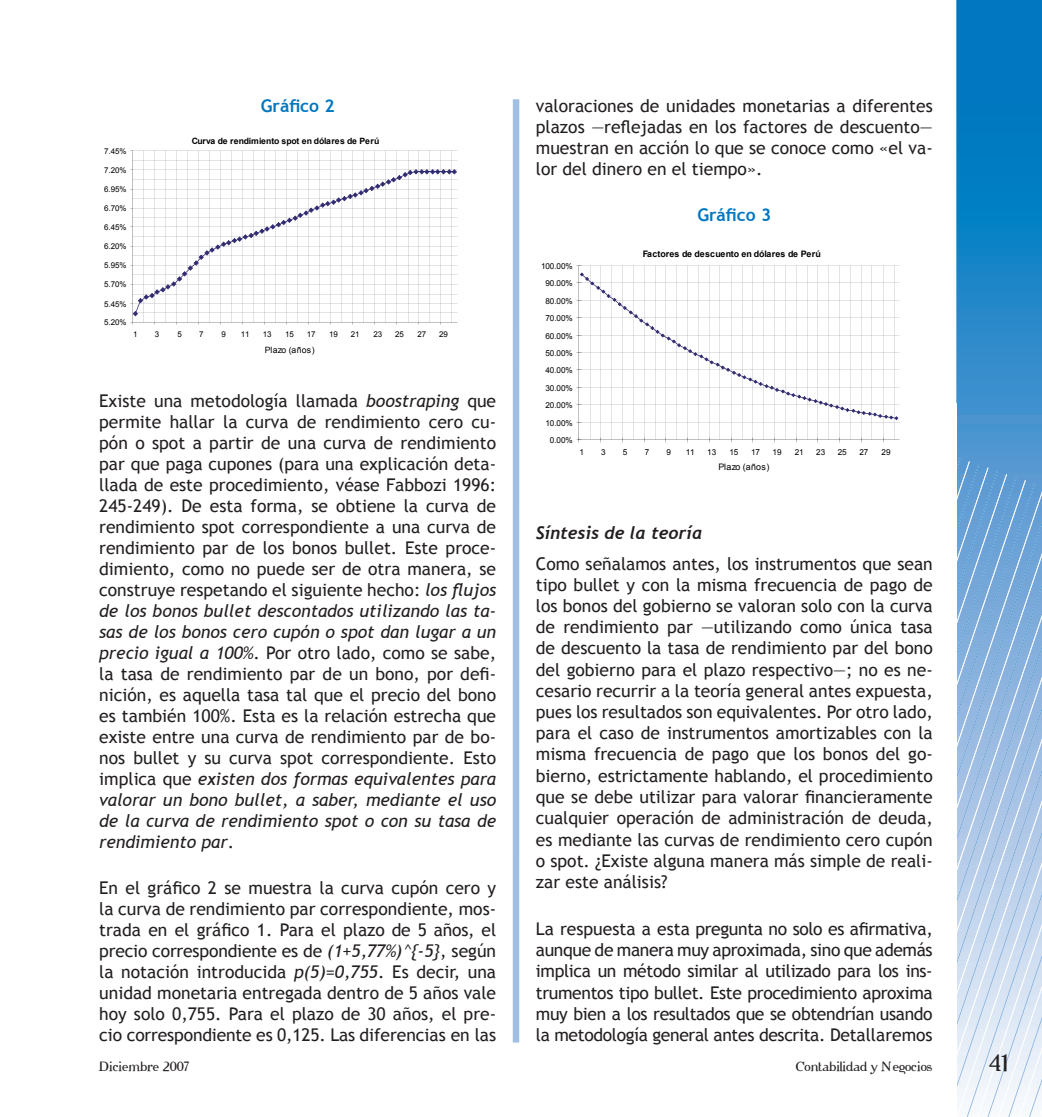
<style>
.page{position:relative;width:1042px;height:1117px;background:#fff}
.page>*{position:absolute;margin:0;border:0;box-sizing:border-box;transform-origin:0 0}
.t1{font:21.88px "Cipher";color:#231f20}
.t2{font:17.5px/21px "Trebuchet MS";color:#231f20;text-align:justify}
.t3{font:italic 700 17.5px "Trebuchet";color:#231f20}
.t4{font:700 17.5px "Trebuchet MS";color:#0077c0}
.t5{font:12.25px "Cipher";color:#231f20}
.t6{font:700 8.92px "Arial";letter-spacing:.025em;color:#000}
.t7{font:8.92px "Arial";letter-spacing:.025em;color:#000}
.t8{font:700 8.75px "Arial";letter-spacing:-.03em;color:#000}
.t9{font:8.75px "Arial";letter-spacing:.025em;color:#000}
.t10{font:8.22px "Arial";letter-spacing:-.01em;color:#000}
.t11{font:7.88px "Arial";letter-spacing:-.01em;color:#000}
.s1{font-style:italic}
</style>
<div class="page">
<svg style="left:956px;top:0;width:86px;height:458px;background:#1883c6"></svg>
<svg style="left:957px;top:458px;width:85px;height:658px;background:#a8c6e6"></svg>
<div style="left:513px;top:99px;width:6px;height:943px;background:#a1bfe4"></div>
<svg style="left:133px;top:169px;width:324px;height:147px"></svg>
<svg style="left:580px;top:272px;width:318px;height:148px"></svg>
<p class="t4" style="left:261px;top:95px;width:75px">Gráfico 2</p>
<p class="t11" style="left:104px;top:146px;width:24px">7.45%</p>
<p class="t11" style="left:104px;top:165px;width:24px">7.20%</p>
<p class="t11" style="left:104px;top:184px;width:24px">6.95%</p>
<p class="t11" style="left:104px;top:203px;width:24px">6.70%</p>
<p class="t11" style="left:104px;top:222px;width:24px">6.45%</p>
<p class="t11" style="left:104px;top:241px;width:24px">6.20%</p>
<p class="t11" style="left:104px;top:260px;width:24px">5.95%</p>
<p class="t11" style="left:104px;top:279px;width:24px">5.70%</p>
<p class="t11" style="left:104px;top:298px;width:24px">5.45%</p>
<p class="t11" style="left:104px;top:317px;width:24px">5.20%</p>
<p class="t8" style="left:192px;top:135px;width:189px">Curva de rendimiento spot en dólares de Perú</p>
<p class="t11" style="left:133px;top:329px;width:6px">1</p>
<p class="t11" style="left:155px;top:329px;width:6px">3</p>
<p class="t11" style="left:177px;top:329px;width:6px">5</p>
<p class="t11" style="left:199px;top:329px;width:6px">7</p>
<p class="t11" style="left:221px;top:329px;width:6px">9</p>
<p class="t11" style="left:241px;top:329px;width:10px">11</p>
<p class="t11" style="left:263px;top:329px;width:10px">13</p>
<p class="t11" style="left:285px;top:329px;width:10px">15</p>
<p class="t11" style="left:307px;top:329px;width:10px">17</p>
<p class="t11" style="left:329px;top:329px;width:10px">19</p>
<p class="t11" style="left:351px;top:329px;width:10px">21</p>
<p class="t11" style="left:373px;top:329px;width:10px">23</p>
<p class="t11" style="left:395px;top:329px;width:10px">25</p>
<p class="t11" style="left:417px;top:329px;width:10px">27</p>
<p class="t11" style="left:439px;top:329px;width:10px">29</p>
<p class="t9" style="left:265px;top:344px;width:51px">Plazo (años)</p>
<p class="t2" style="left:99px;top:390px;width:398px">Existe una metodología llamada <span class="s1">boostraping</span> que permite hallar la curva de rendimiento cero cu&shy;pón o spot a partir de una curva de rendimiento par que paga cupones (para una explicación deta&shy;llada de este procedimiento, véase Fabbozi 1996:<br>245-249). De esta forma, se obtiene la curva de rendimiento spot correspondiente a una curva de rendimiento par de los bonos bullet. Este proce&shy;dimiento, como no puede ser de otra manera, se construye respetando el siguiente hecho: <span class="s1">los flujos de los bonos bullet descontados utilizando las ta&shy;sas de los bonos cero cupón o spot dan lugar a un precio igual a 100%</span>. Por otro lado, como se sabe, la tasa de rendimiento par de un bono, por defi&shy;nición, es aquella tasa tal que el precio del bono es también 100%. Esta es la relación estrecha que existe entre una curva de rendimiento par de bo&shy;nos bullet y su curva spot correspondiente. Esto implica que <span class="s1">existen dos formas equivalentes para valorar un bono bullet, a saber, mediante el uso de la curva de rendimiento spot o con su tasa de rendimiento par</span>.</p>
<p class="t2" style="left:99px;top:877px;width:398px">En el gráfico 2 se muestra la curva cupón cero y la curva de rendimiento par correspondiente, mos&shy;trada en el gráfico 1. Para el plazo de 5 años, el precio correspondiente es de <span class="s1">(1+5,77%)^{-5}</span>, según la notación introducida <span class="s1">p(5)=0,755</span>. Es decir, una unidad monetaria entregada dentro de 5 años vale hoy solo 0,755. Para el plazo de 30 años, el pre&shy;cio correspondiente es 0,125. Las diferencias en las</p>
<p class="t2" style="left:536px;top:96px;width:398px">valoraciones de unidades monetarias a diferentes plazos —reflejadas en los factores de descuento— muestran en acción lo que se conoce como «el va&shy;lor del dinero en el tiempo».</p>
<p class="t4" style="left:697px;top:204px;width:75px">Gráfico 3</p>
<p class="t10" style="left:541px;top:260px;width:33px">100.00%</p>
<p class="t10" style="left:545px;top:277px;width:29px">90.00%</p>
<p class="t10" style="left:545px;top:295px;width:29px">80.00%</p>
<p class="t10" style="left:545px;top:312px;width:29px">70.00%</p>
<p class="t10" style="left:545px;top:330px;width:29px">60.00%</p>
<p class="t10" style="left:545px;top:347px;width:29px">50.00%</p>
<p class="t10" style="left:545px;top:364px;width:29px">40.00%</p>
<p class="t10" style="left:545px;top:382px;width:29px">30.00%</p>
<p class="t10" style="left:545px;top:399px;width:29px">20.00%</p>
<p class="t10" style="left:545px;top:417px;width:29px">10.00%</p>
<p class="t10" style="left:550px;top:434px;width:24px">0.00%</p>
<p class="t6" style="left:643px;top:247px;width:180px">Factores de descuento en dólares de Perú</p>
<p class="t10" style="left:580px;top:446px;width:6px">1</p>
<p class="t10" style="left:601px;top:446px;width:6px">3</p>
<p class="t10" style="left:623px;top:446px;width:6px">5</p>
<p class="t10" style="left:645px;top:446px;width:6px">7</p>
<p class="t10" style="left:666px;top:446px;width:6px">9</p>
<p class="t10" style="left:686px;top:446px;width:10px">11</p>
<p class="t10" style="left:707px;top:446px;width:10px">13</p>
<p class="t10" style="left:729px;top:446px;width:10px">15</p>
<p class="t10" style="left:751px;top:446px;width:10px">17</p>
<p class="t10" style="left:772px;top:446px;width:10px">19</p>
<p class="t10" style="left:795px;top:446px;width:10px">21</p>
<p class="t10" style="left:816px;top:446px;width:10px">23</p>
<p class="t10" style="left:838px;top:446px;width:10px">25</p>
<p class="t10" style="left:859px;top:446px;width:10px">27</p>
<p class="t10" style="left:881px;top:446px;width:10px">29</p>
<p class="t7" style="left:718px;top:461px;width:53px">Plazo (años)</p>
<p class="t3" style="left:536px;top:521px;width:168px">Síntesis de la teoría</p>
<p class="t2" style="left:536px;top:553px;width:398px">Como señalamos antes, los instrumentos que sean tipo bullet y con la misma frecuencia de pago de los bonos del gobierno se valoran solo con la curva de rendimiento par —utilizando como única tasa de descuento la tasa de rendimiento par del bono del gobierno para el plazo respectivo—; no es ne&shy;cesario recurrir a la teoría general antes expuesta, pues los resultados son equivalentes. Por otro lado, para el caso de instrumentos amortizables con la misma frecuencia de pago que los bonos del go&shy;bierno, estrictamente hablando, el procedimiento que se debe utilizar para valorar financieramente cualquier operación de administración de deuda, es mediante las curvas de rendimiento cero cupón o spot. ¿Existe alguna manera más simple de reali&shy;zar este análisis?</p>
<p class="t2" style="left:536px;top:917px;width:398px">La respuesta a esta pregunta no solo es afirmativa, aunque de manera muy aproximada, sino que además implica un método similar al utilizado para los ins&shy;trumentos tipo bullet. Este procedimiento aproxima muy bien a los resultados que se obtendrían usando la metodología general antes descrita. Detallaremos</p>
<p class="t5" style="left:99px;top:1058px;width:93px">Diciembre 2007</p>
<p class="t5" style="left:796px;top:1058px;width:138px">Contabilidad y Negocios</p>
<p class="t1" style="left:989px;top:1049px;width:20px">41</p>
</div>
